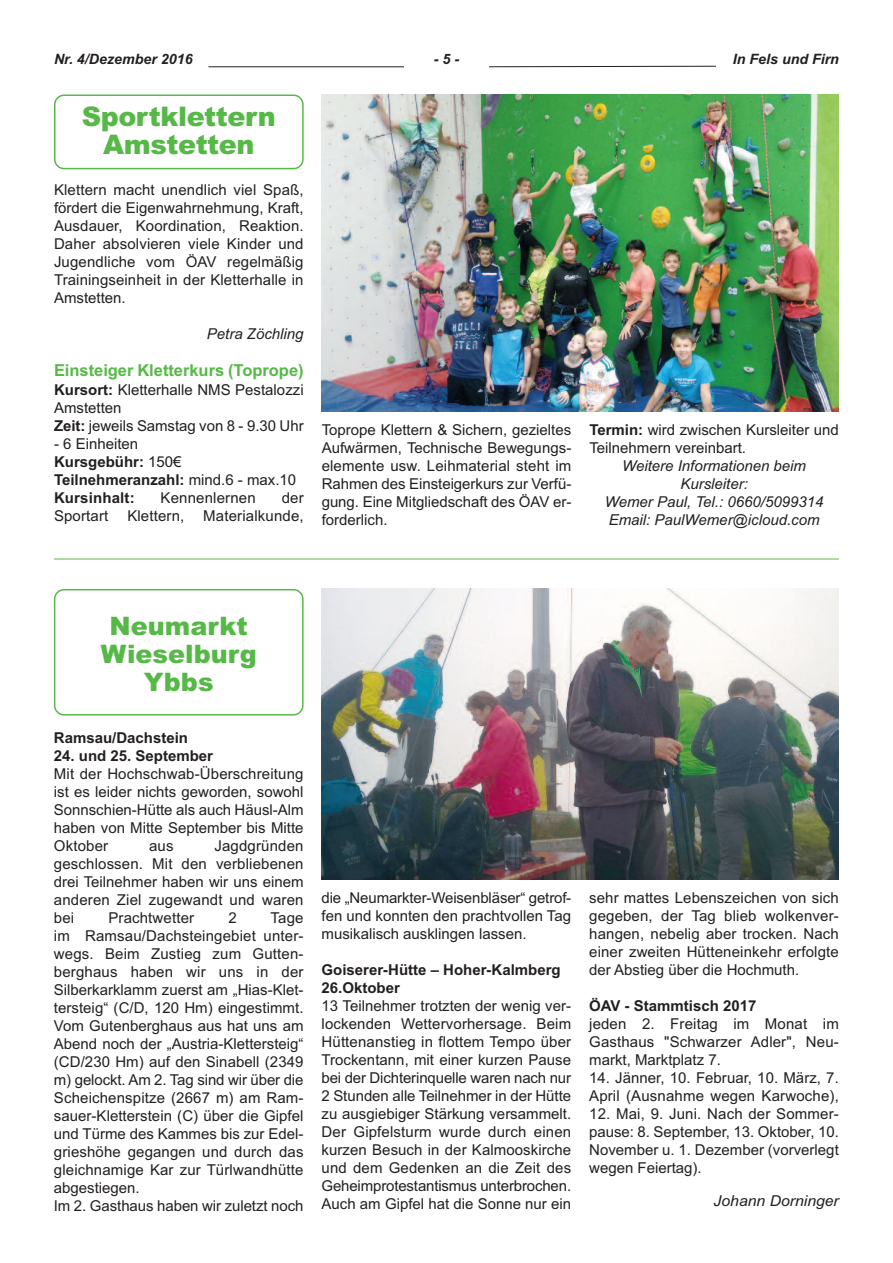
<style>
.page{position:relative;width:893px;height:1263px;background:#fff}
.page>*{position:absolute;margin:0;border:0;box-sizing:border-box;transform-origin:0 0}
.t1{font:900 27px/27.9px "Arial";letter-spacing:-.015em;color:#56b947;text-align:center}
.t2{font:900 25.5px/27.8px "Arial";color:#56b947;text-align:center}
.t3{font:700 16.5px "Arial";color:#56b947}
.t4{font:15px/18px "Arial";color:#231f20;text-align:justify}
.t5{font:700 15px/18px "Arial";color:#231f20}
.t6{font:italic 15px/18px "Arial";color:#231f20;text-align:center}
.t7{font:italic 15px "Arial";color:#231f20;scale:1.05 1}
.t8{font:italic 700 14.25px "Arial";color:#231f20}
.s1{font-weight:700}
.s2{font-weight:400}
</style>
<div class="page">
<hr style="left:54px;top:559px;width:785px;height:1px;background:#56b947">
<hr style="left:208px;top:66px;width:196px;height:1px;background:#231f20">
<svg style="left:489px;top:65px;width:227px;height:3px"></svg>
<svg style="left:54px;top:95px;width:250px;height:74px"></svg>
<img style="left:322px;top:95px;width:517px;height:317px">
<svg style="left:54px;top:589px;width:250px;height:126px"></svg>
<img style="left:322px;top:589px;width:517px;height:290px">
<p class="t8" style="left:54px;top:51px;width:140px">Nr. 4/Dezember 2016</p>
<p class="t8" style="left:434px;top:51px;width:27px">-5-</p>
<p class="t8" style="left:733px;top:51px;width:108px">In Fels und Firn</p>
<h1 class="t1" style="left:82px;top:103px;width:196px">Sportklettern<br>Amstetten</h1>
<p class="t4" style="left:54px;top:181px;width:251px">Klettern macht unendlich viel Spaß, fördert die Eigenwahrnehmung, Kraft, Ausdauer, Koordination, Reaktion.<br>Daher absolvieren viele Kinder und Jugendliche vom ÖAV regelmäßig Trainingseinheit in der Kletterhalle in Amstetten.</p>
<p class="t6" style="left:207px;top:325px;width:98px">Petra Zöchling</p>
<p class="t3" style="left:54px;top:361px;width:251px">Einsteiger Kletterkurs (Toprope)</p>
<p class="t4" style="left:54px;top:381px;width:251px;text-align:left"><span class="s1">Kursort:</span> Kletterhalle NMS Pestalozzi<br>Amstetten<br><span class="s1">Zeit:</span> jeweils Samstag von 8 - 9.30 Uhr</p>
<p class="t5" style="left:54px;top:435px;width:244px"><span class="s2">- 6 Einheiten<br></span>Kursgebühr: <span class="s2">150€<br></span>Teilnehmeranzahl: <span class="s2">mind.6 - max.10<br></span>Kursinhalt:</p>
<p class="t4" style="left:161px;top:489px;width:97px">Kennenlernen</p>
<p class="t4" style="left:282px;top:489px;width:23px">der</p>
<p class="t4" style="left:54px;top:507px;width:56px">Sportart</p>
<p class="t4" style="left:127px;top:507px;width:59px">Klettern,</p>
<p class="t4" style="left:203px;top:507px;width:102px">Materialkunde,</p>
<p class="t4" style="left:322px;top:420px;width:251px">Toprope Klettern &amp; Sichern, gezieltes Aufwärmen, Technische Bewegungs&shy;elemente usw. Leihmaterial steht im Rahmen des Einsteigerkurs zur Verfü&shy;gung. Eine Mitgliedschaft des ÖAV er&shy;forderlich.</p>
<p class="t4" style="left:589px;top:420px;width:251px"><span class="s1">Termin:</span> wird zwischen Kursleiter und<br>Teilnehmern vereinbart.</p>
<p class="t6" style="left:605px;top:456px;width:220px">Weitere Informationen beim<br>Kursleiter:<br>Wemer Paul, Tel.: 0660/5099314<br>Email: PaulWemer@icloud.com</p>
<h2 class="t2" style="left:101px;top:613px;width:157px">Neumarkt<br>Wieselburg<br>Ybbs</h2>
<p class="t5" style="left:54px;top:729px;width:136px">Ramsau/Dachstein</p>
<p class="t5" style="left:54px;top:747px;width:161px">24. und 25. September</p>
<p class="t4" style="left:54px;top:765px;width:251px">Mit der Hochschwab-Überschreitung ist es leider nichts geworden, sowohl Sonnschien-Hütte als auch Häusl-Alm haben von Mitte September bis Mitte Oktober</p>
<p class="t4" style="left:54px;top:837px;width:251px;text-indent:161px">Jagdgründen geschlossen. Mit den verbliebenen drei Teilnehmer haben wir uns einem anderen Ziel zugewandt und waren bei</p>
<p class="t4" style="left:149px;top:837px;width:26px">aus</p>
<p class="t4" style="left:108px;top:909px;width:87px">Prachtwetter</p>
<p class="t4" style="left:228px;top:909px;width:10px">2</p>
<p class="t4" style="left:54px;top:909px;width:251px;text-align:left;text-indent:217px">Tage im Ramsau/Dachsteingebiet unter&shy;wegs. Beim Zustieg zum Gutten&shy;berghaus haben wir uns in der<br>Silberkarklamm zuerst am „Hias-Klet&shy;tersteig“ (C/D, 120 Hm) eingestimmt.<br>Vom Gutenberghaus aus hat uns am<br>Abend noch der „Austria-Klettersteig“ (CD/230 Hm) auf den Sinabell (2349 m) gelockt. Am 2. Tag sind wir über die<br>Scheichenspitze (2667 m) am Ram&shy;sauer-Kletterstein (C) über die Gipfel und Türme des Kammes bis zur Edel&shy;grieshöhe gegangen und durch das gleichnamige Kar zur Türlwandhütte abgestiegen.<br>Im 2. Gasthaus haben wir zuletzt noch</p>
<p class="t4" style="left:321px;top:889px;width:251px">die „Neumarkter-Weisenbläser“ getrof&shy;fen und konnten den prachtvollen Tag musikalisch ausklingen lassen.</p>
<p class="t5" style="left:321px;top:961px;width:241px">Goiserer-Hütte – Hoher-Kalmberg<br>26.Oktober</p>
<p class="t4" style="left:321px;top:997px;width:251px">13 Teilnehmer trotzten der wenig ver&shy;lockenden Wettervorhersage. Beim Hüttenanstieg in flottem Tempo über Trockentann, mit einer kurzen Pause bei der Dichterinquelle waren nach nur 2 Stunden alle Teilnehmer in der Hütte zu ausgiebiger Stärkung versammelt.<br>Der Gipfelsturm wurde durch einen kurzen Besuch in der Kalmooskirche und dem Gedenken an die Zeit des Geheimprotestantismus unterbrochen.<br>Auch am Gipfel hat die Sonne nur ein</p>
<p class="t4" style="left:589px;top:889px;width:251px">sehr mattes Lebenszeichen von sich gegeben, der Tag blieb wolkenver&shy;hangen, nebelig aber trocken. Nach einer zweiten Hütteneinkehr erfolgte der Abstieg über die Hochmuth.</p>
<p class="t5" style="left:589px;top:997px;width:169px">ÖAV - Stammtisch 2017</p>
<p class="t4" style="left:589px;top:1015px;width:251px">jeden 2. Freitag im Monat im Gasthaus "Schwarzer Adler", Neu&shy;markt, Marktplatz 7.</p>
<p class="t4" style="left:589px;top:1069px;width:251px">14. Jänner, 10. Februar, 10. März, 7.<br>April (Ausnahme wegen Karwoche),</p>
<p class="t4" style="left:589px;top:1105px;width:251px">12. Mai, 9. Juni. Nach der Sommer&shy;pause: 8. September, 13. Oktober, 10.<br>November u. 1. Dezember (vorverlegt wegen Feiertag).</p>
<p class="t7" style="left:714px;top:1191px;width:121px">Johann Dorninger</p>
</div>
